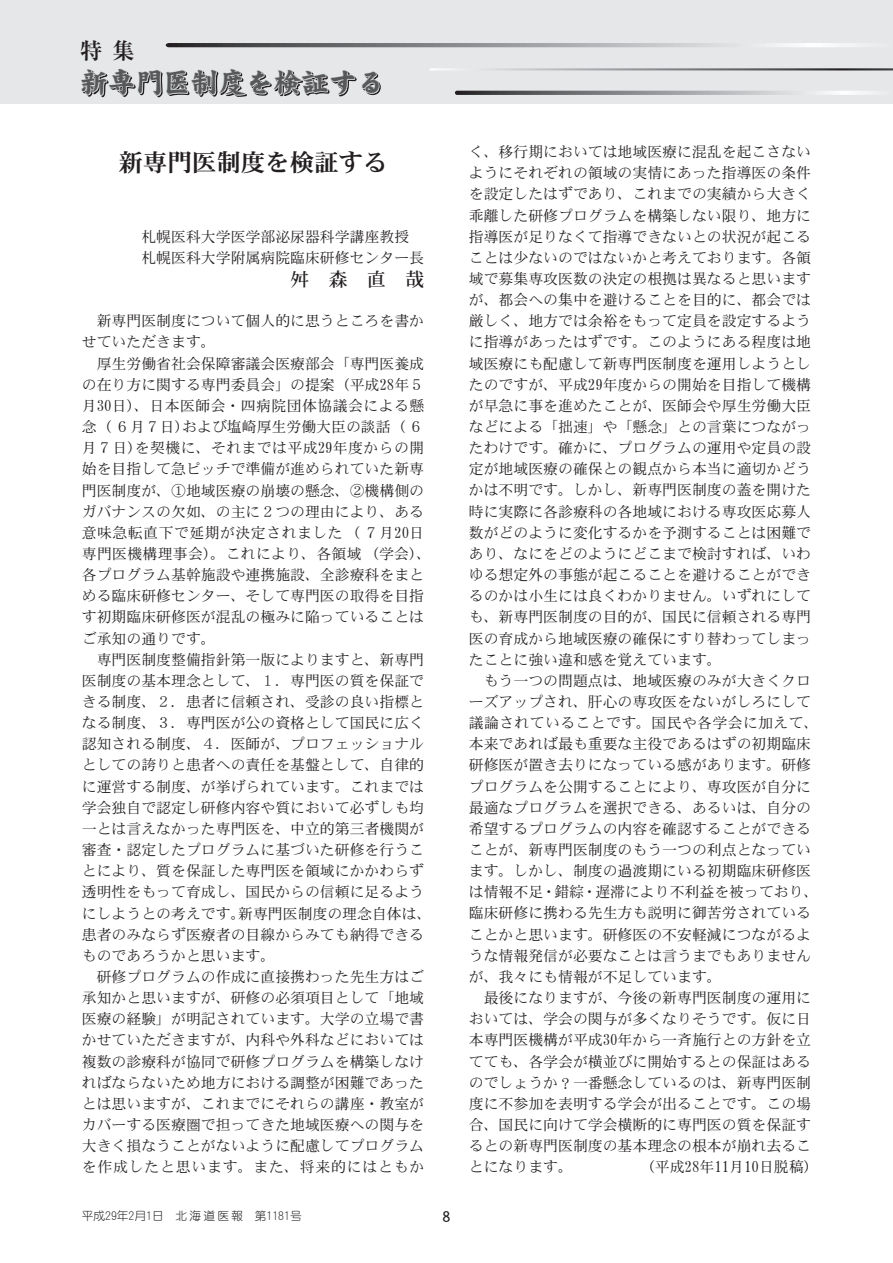
<style>
.page{position:relative;width:893px;height:1263px;background:#fff}
.page>*{position:absolute;margin:0;border:0;box-sizing:border-box;transform-origin:0 0}
.t1{font:27.6px "DF Kai Sho UB WIN RKSJ H";color:#57585a}
.特集_タイトル{font:24.45px "DFHS Mincho W7 WIN RKSJ H";color:#231f20}
.t2{font:700 22.35px "Ryumin Pro";color:#231f20}
.特集_名前{font:19.2px "DFHS Mincho W5 WIN RKSJ H";color:#231f20}
.本文{font:14.85px/21.1px "DFHS Mincho W3 WIN RKSJ H";color:#231f20}
.t3{font:14.85px "DFHS Gothic W5 WIN RKSJ H";color:#231f20}
.t4{font:11.7px "DF Maru Gothic Lt WIN RKSJ H";color:#231f20}
</style>
<div class="page">
<div style="left:0;top:0;width:893px;height:103px;background:#e6e7e9"></div>
<svg style="left:81px;top:43px;width:812px;height:55px"></svg>
<h3 class="t2" style="left:80px;top:33px;width:56px">特集</h3>
<h1 class="t1" style="left:80px;top:68px;width:306px">新専門医制度を検証する</h1>
<p class="特集_タイトル" style="left:119px;top:150px;width:270px">新専門医制度を検証する</p>
<p class="本文" style="left:141px;top:226px;width:269px">札幌医科大学医学部泌尿器科学講座教授</p>
<p class="本文" style="left:141px;top:247px;width:284px">札幌医科大学附属病院臨床研修センター長</p>
<p class="特集_名前" style="left:290px;top:269px;width:135px">舛　森　直　哉</p>
<p class="本文" style="left:82px;top:310px;width:344px">　新専門医制度について個人的に思うところを書かせていただきます。</p>
<p class="本文" style="left:82px;top:353px;width:351px">　厚生労働省社会保障審議会医療部会「専門医養成の在り方に関する専門委員会」の提案 (平成28年５月30日)、日本医師会・四病院団体協議会による懸念 ( ６月７日)および塩崎厚生労働大臣の談話 ( ６月７日)を契機に、それまでは平成29年度からの開始を目指して急ピッチで準備が進められていた新専門医制度が、①地域医療の崩壊の懸念、②機構側のガバナンスの欠如、の主に２つの理由により、ある意味急転直下で延期が決定されました ( ７月20日専門医機構理事会)。これにより、各領域 (学会)、各プログラム基幹施設や連携施設、全診療科をまとめる臨床研修センター、そして専門医の取得を目指す初期臨床研修医が混乱の極みに陥っていることはご承知の通りです。</p>
<p class="本文" style="left:82px;top:649px;width:351px">　専門医制度整備指針第一版によりますと、新専門医制度の基本理念として、１. 専門医の質を保証できる制度、２. 患者に信頼され、受診の良い指標となる制度、３. 専門医が公の資格として国民に広く認知される制度、４. 医師が、プロフェッショナルとしての誇りと患者への責任を基盤として、自律的に運営する制度、が挙げられています。これまでは学会独自で認定し研修内容や質において必ずしも均一とは言えなかった専門医を、中立的第三者機関が審査・認定したプログラムに基づいた研修を行うことにより、質を保証した専門医を領域にかかわらず透明性をもって育成し、国民からの信頼に足るようにしようとの考えです。新専門医制度の理念自体は、患者のみならず医療者の目線からみても納得できるものであろうかと思います。</p>
<p class="本文" style="left:82px;top:966px;width:344px;text-align:justify">　研修プログラムの作成に直接携わった先生方はご承知かと思いますが、研修の必須項目として「地域医療の経験」が明記されています。大学の立場で書かせていただきますが、内科や外科などにおいては複数の診療科が協同で研修プログラムを構築しなければならないため地方における調整が困難であったとは思いますが、これまでにそれらの講座・教室がカバーする医療圏で担ってきた地域医療への関与を大きく損なうことがないように配慮してプログラムを作成したと思います。また、将来的にはともか</p>
<p class="t4" style="left:82px;top:1210px;width:221px">平成29年2月1日　北海道医報　第1181号</p>
<p class="t3" style="left:443px;top:1209px;width:9px">8</p>
<p class="本文" style="left:469px;top:141px;width:344px;text-align:justify">く、移行期においては地域医療に混乱を起こさないようにそれぞれの領域の実情にあった指導医の条件を設定したはずであり、これまでの実績から大きく乖離した研修プログラムを構築しない限り、地方に指導医が足りなくて指導できないとの状況が起こることは少ないのではないかと考えております。各領域で募集専攻医数の決定の根拠は異なると思いますが、都会への集中を避けることを目的に、都会では厳しく、地方では余裕をもって定員を設定するように指導があったはずです。このようにある程度は地域医療にも配慮して新専門医制度を運用しようとしたのですが、平成29年度からの開始を目指して機構が早急に事を進めたことが、医師会や厚生労働大臣などによる「拙速」や「懸念」との言葉につながったわけです。確かに、プログラムの運用や定員の設定が地域医療の確保との観点から本当に適切かどうかは不明です。しかし、新専門医制度の蓋を開けた時に実際に各診療科の各地域における専攻医応募人数がどのように変化するかを予測することは困難であり、なにをどのようにどこまで検討すれば、いわゆる想定外の事態が起こることを避けることができるのかは小生には良くわかりません。いずれにしても、新専門医制度の目的が、国民に信頼される専門医の育成から地域医療の確保にすり替わってしまったことに強い違和感を覚えています。</p>
<p class="本文" style="left:469px;top:670px;width:351px">　もう一つの問題点は、地域医療のみが大きくクローズアップされ、肝心の専攻医をないがしろにして議論されていることです。国民や各学会に加えて、本来であれば最も重要な主役であるはずの初期臨床研修医が置き去りになっている感があります。研修プログラムを公開することにより、専攻医が自分に最適なプログラムを選択できる、あるいは、自分の希望するプログラムの内容を確認することができることが、新専門医制度のもう一つの利点となっています。しかし、制度の過渡期にいる初期臨床研修医は情報不足・錯綜・遅滞により不利益を被っており、臨床研修に携わる先生方も説明に御苦労されていることかと思います。研修医の不安軽減につながるような情報発信が必要なことは言うまでもありませんが、我々にも情報が不足しています。</p>
<p class="本文" style="left:469px;top:987px;width:351px">　最後になりますが、今後の新専門医制度の運用においては、学会の関与が多くなりそうです。仮に日本専門医機構が平成30年から一斉施行との方針を立てても、各学会が横並びに開始するとの保証はあるのでしょうか？一番懸念しているのは、新専門医制度に不参加を表明する学会が出ることです。この場合、国民に向けて学会横断的に専門医の質を保証するとの新専門医制度の基本理念の根本が崩れ去ることになります。　　　　　（平成28年11月10日脱稿）</p>
</div>
